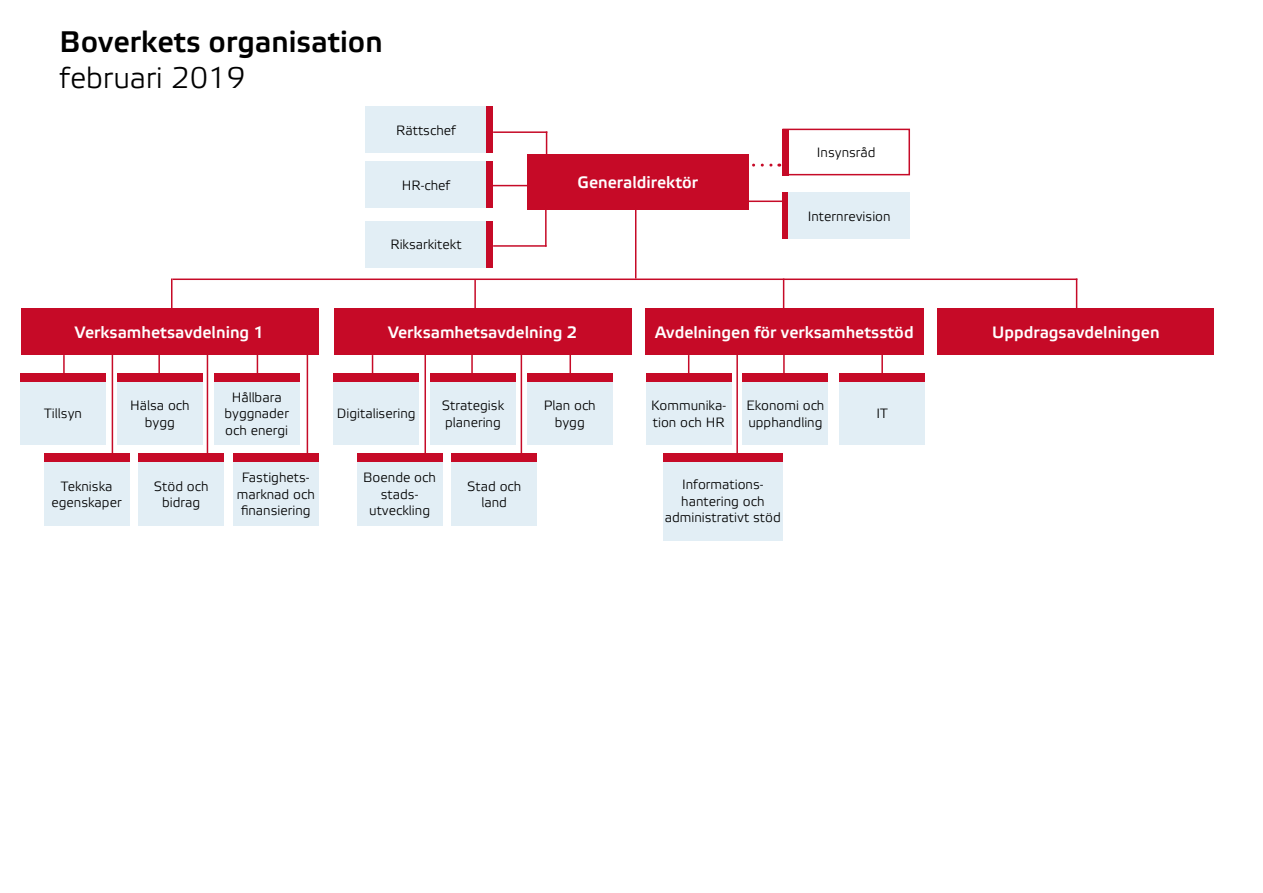
<style>
.page{position:relative;width:1263px;height:893px;background:#fff}
.page>*{position:absolute;margin:0;border:0;box-sizing:border-box;transform-origin:0 0}
.t1{font:500 29.7px "Etelka";color:#000}
.t2{font:300 29.7px "Etelka";color:#000}
.t3{font:500 16.5px "Etelka";color:#fff}
.t4{font:300 13.5px/16.5px "Etelka";color:#000;text-align:center}
</style>
<div class="page">
<hr style="left:172px;top:279px;width:905px;height:1px;background:#c60a27">
<div style="left:334px;top:308px;width:297px;height:47px;background:#c60a27"></div>
<div style="left:938px;top:308px;width:276px;height:47px;background:#c60a27"></div>
<div style="left:21px;top:308px;width:297px;height:47px;background:#c60a27"></div>
<div style="left:645px;top:308px;width:279px;height:47px;background:#c60a27"></div>
<hr style="left:635px;top:206px;width:1px;height:73px;background:#c60a27">
<svg style="left:171px;top:279px;width:1px;height:29px"></svg>
<hr style="left:474px;top:280px;width:2px;height:30px;background:#c60a27">
<svg style="left:783px;top:280px;width:1px;height:28px"></svg>
<svg style="left:1076px;top:280px;width:1px;height:28px"></svg>
<hr style="left:748px;top:201px;width:34px;height:1px;background:#c60a27">
<hr style="left:493px;top:245px;width:54px;height:2px;background:#c60a27">
<hr style="left:491px;top:185px;width:37px;height:1px;background:#c60a27">
<svg style="left:748px;top:164px;width:32px;height:3px"></svg>
<div style="left:117px;top:382px;width:85px;height:63px;background:#e2eef5"></div>
<div style="left:117px;top:373px;width:85px;height:9px;background:#c60a27"></div>
<div style="left:214px;top:382px;width:85px;height:63px;background:#e2eef5"></div>
<div style="left:214px;top:373px;width:85px;height:9px;background:#c60a27"></div>
<div style="left:44px;top:462px;width:85px;height:64px;background:#e2eef5"></div>
<div style="left:44px;top:453px;width:85px;height:9px;background:#c60a27"></div>
<div style="left:357px;top:462px;width:85px;height:64px;background:#e2eef5"></div>
<div style="left:357px;top:453px;width:85px;height:9px;background:#c60a27"></div>
<div style="left:366px;top:162px;width:121px;height:46px;background:#e2eef5"></div>
<div style="left:366px;top:221px;width:121px;height:47px;background:#e2eef5"></div>
<div style="left:487px;top:162px;width:6px;height:46px;background:#c60a27"></div>
<div style="left:487px;top:221px;width:6px;height:47px;background:#c60a27"></div>
<hr style="left:112px;top:354px;width:1px;height:103px;background:#c60a27">
<hr style="left:424px;top:354px;width:2px;height:103px;background:#c60a27">
<hr style="left:207px;top:351px;width:1px;height:102px;background:#c60a27">
<hr style="left:521px;top:351px;width:1px;height:102px;background:#c60a27">
<hr style="left:307px;top:351px;width:1px;height:102px;background:#c60a27">
<hr style="left:736px;top:351px;width:2px;height:102px;background:#c60a27">
<hr style="left:63px;top:355px;width:2px;height:30px;background:#c60a27">
<hr style="left:372px;top:355px;width:1px;height:30px;background:#c60a27">
<hr style="left:688px;top:355px;width:1px;height:30px;background:#c60a27">
<hr style="left:158px;top:350px;width:2px;height:30px;background:#c60a27">
<hr style="left:471px;top:350px;width:2px;height:30px;background:#c60a27">
<hr style="left:783px;top:350px;width:2px;height:30px;background:#c60a27">
<hr style="left:257px;top:350px;width:1px;height:30px;background:#c60a27">
<hr style="left:569px;top:350px;width:2px;height:30px;background:#c60a27">
<hr style="left:881px;top:350px;width:2px;height:30px;background:#c60a27">
<div style="left:782px;top:129px;width:7px;height:46px;background:#c60a27"></div>
<div style="left:782px;top:192px;width:7px;height:47px;background:#c60a27"></div>
<div style="left:789px;top:192px;width:121px;height:47px;background:#e2eef5"></div>
<div style="left:782px;top:129px;width:128px;height:46px;border:2px solid #c60a27"></div>
<div style="left:139px;top:462px;width:85px;height:64px;background:#e2eef5"></div>
<div style="left:139px;top:453px;width:85px;height:9px;background:#c60a27"></div>
<div style="left:452px;top:462px;width:85px;height:64px;background:#e2eef5"></div>
<div style="left:452px;top:453px;width:85px;height:9px;background:#c60a27"></div>
<div style="left:233px;top:462px;width:85px;height:64px;background:#e2eef5"></div>
<div style="left:233px;top:453px;width:85px;height:9px;background:#c60a27"></div>
<div style="left:663px;top:462px;width:119px;height:78px;background:#e2eef5"></div>
<div style="left:663px;top:453px;width:119px;height:9px;background:#c60a27"></div>
<div style="left:527px;top:155px;width:221px;height:55px;background:#c60a27"></div>
<div style="left:21px;top:382px;width:85px;height:63px;background:#e2eef5"></div>
<div style="left:21px;top:373px;width:85px;height:9px;background:#c60a27"></div>
<div style="left:334px;top:382px;width:85px;height:63px;background:#e2eef5"></div>
<div style="left:334px;top:373px;width:85px;height:9px;background:#c60a27"></div>
<div style="left:430px;top:382px;width:85px;height:63px;background:#e2eef5"></div>
<div style="left:430px;top:373px;width:85px;height:9px;background:#c60a27"></div>
<div style="left:527px;top:382px;width:85px;height:63px;background:#e2eef5"></div>
<div style="left:527px;top:373px;width:85px;height:9px;background:#c60a27"></div>
<div style="left:646px;top:382px;width:85px;height:63px;background:#e2eef5"></div>
<div style="left:646px;top:373px;width:85px;height:9px;background:#c60a27"></div>
<div style="left:743px;top:382px;width:85px;height:63px;background:#e2eef5"></div>
<div style="left:743px;top:373px;width:85px;height:9px;background:#c60a27"></div>
<div style="left:840px;top:382px;width:85px;height:63px;background:#e2eef5"></div>
<div style="left:840px;top:373px;width:85px;height:9px;background:#c60a27"></div>
<hr style="left:493px;top:131px;width:54px;height:2px;background:#c60a27">
<div style="left:366px;top:106px;width:121px;height:47px;background:#e2eef5"></div>
<div style="left:487px;top:106px;width:6px;height:47px;background:#c60a27"></div>
<hr style="left:545px;top:209px;width:2px;height:38px;background:#c60a27">
<svg style="left:546px;top:131px;width:1px;height:24px"></svg>
<h1 class="t1" style="left:60px;top:25px;width:325px">Boverkets organisation</h1>
<h1 class="t2" style="left:60px;top:61px;width:187px">februari 2019</h1>
<p class="t4" style="left:396px;top:122px;width:61px">Rättschef</p>
<p class="t4" style="left:402px;top:178px;width:50px">HR-chef</p>
<p class="t4" style="left:391px;top:237px;width:73px">Riksarkitekt</p>
<p class="t3" style="left:578px;top:173px;width:122px">Generaldirektör</p>
<p class="t4" style="left:817px;top:145px;width:60px">Insynsråd</p>
<p class="t4" style="left:808px;top:208px;width:84px">Internrevision</p>
<p class="t3" style="left:75px;top:322px;width:191px">Verksamhetsavdelning 1</p>
<p class="t3" style="left:388px;top:322px;width:191px">Verksamhetsavdelning 2</p>
<p class="t3" style="left:655px;top:322px;width:260px">Avdelningen för verksamhetsstöd</p>
<p class="t3" style="left:992px;top:322px;width:169px">Uppdragsavdelningen</p>
<p class="t4" style="left:130px;top:398px;width:61px">Hälsa och bygg</p>
<p class="t4" style="left:224px;top:389px;width:66px">Hållbara byggnader och energi</p>
<p class="t4" style="left:44px;top:406px;width:39px">Tillsyn</p>
<p class="t4" style="left:337px;top:406px;width:80px">Digitalisering</p>
<p class="t4" style="left:442px;top:398px;width:64px;text-align:left">Strategisk planering</p>
<p class="t4" style="left:544px;top:398px;width:54px">Plan och bygg</p>
<p class="t4" style="left:651px;top:398px;width:76px;text-align:left">Kommunika&shy;tion och HR</p>
<p class="t4" style="left:746px;top:398px;width:80px;text-align:left">Ekonomi och upphandling</p>
<p class="t4" style="left:876px;top:406px;width:13px">IT</p>
<p class="t4" style="left:51px;top:478px;width:72px">Tekniska egenskaper</p>
<p class="t4" style="left:363px;top:470px;width:74px">Boende och stads&shy;utveckling</p>
<p class="t4" style="left:237px;top:470px;width:80px">Fastighets&shy;marknad och finansiering</p>
<p class="t4" style="left:665px;top:477px;width:118px">Informations&shy;hantering och administrativt stöd</p>
<p class="t4" style="left:154px;top:478px;width:56px">Stöd och bidrag</p>
<p class="t4" style="left:467px;top:478px;width:56px">Stad och land</p>
</div>
